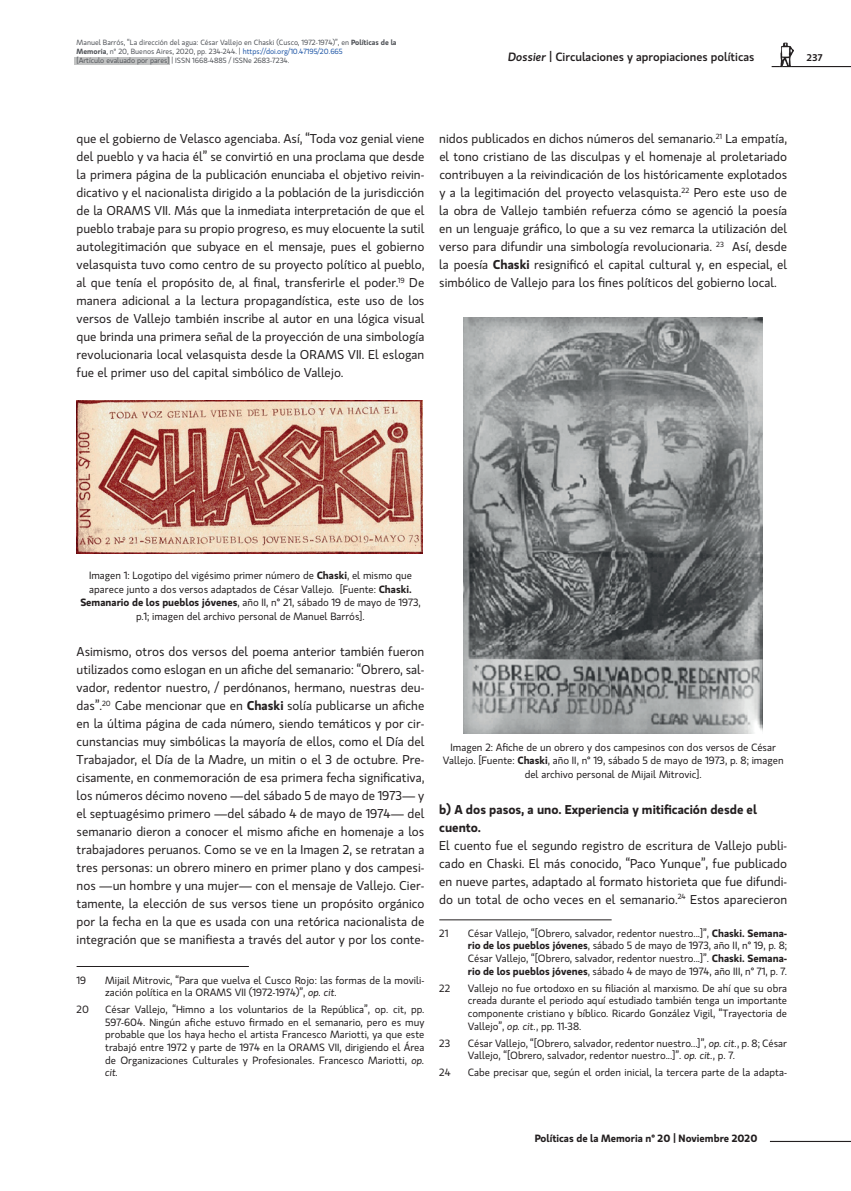
<style>
.page{position:relative;width:851px;height:1191px;background:#fff}
.page>*{position:absolute;margin:0;border:0;box-sizing:border-box;transform-origin:0 0}
.t1{font:12.75px/18px "Gloriola Std";color:#231f20;text-align:justify}
.t2{font:600 12.75px/18px "Gloriola Std";color:#231f20}
.t3{font:500 12px "Gloriola Std";color:#231f20}
.t4{font:10.5px/12.6px "Gloriola Std";color:#231f20;text-align:justify}
.t5{font:600 10.5px "Gloriola Std";color:#231f20}
.t6{font:10.5px "Leitura Sans Grot 3";color:#231f20}
.t7{font:7.5px/9px "Gloriola Std";color:#505358}
.s1{font-weight:600}
.s2{color:#1e56a6}
.s3{font-style:italic}
</style>
<div class="page">
<hr style="left:771px;top:66px;width:79px;height:1px;background:#231f20">
<hr style="left:769px;top:1140px;width:81px;height:2px;background:#231f20">
<div style="left:74px;top:57px;width:96px;height:7px;background:#c2c3c3"></div>
<img style="left:779px;top:43px;width:14px;height:24px">
<hr style="left:77px;top:966px;width:172px;height:1px;background:#231f20">
<hr style="left:439px;top:919px;width:172px;height:1px;background:#231f20">
<img style="left:77px;top:400px;width:345px;height:153px">
<img style="left:463px;top:318px;width:299px;height:415px">
<p class="t7" style="left:77px;top:38px;width:321px">Manuel Barrós, “La dirección del agua: César Vallejo en Chaski (Cusco, 1972-1974)”, en <span class="s1">Políticas de la<br>Memoria</span>, n° 20, Buenos Aires, 2020, pp. 234-244. | <span class="s2">https://doi.org/10.47195/20.665<br></span>[Artículo evaluado por pares] | ISSN 1668-4885 / ISSNe 2683-7234.</p>
<p class="t3" style="left:508px;top:49px;width:248px"><span class="s3">Dossier</span> | Circulaciones y apropiaciones políticas</p>
<p class="t6" style="left:806px;top:51px;width:17px">237</p>
<p class="t1" style="left:77px;top:129px;width:349px">que el gobierno de Velasco agenciaba. Así, “Toda voz genial viene del pueblo y va hacia él” se convirtió en una proclama que desde la primera página de la publicación enunciaba el objetivo reivin&shy;dicativo y el nacionalista dirigido a la población de la jurisdicción de la ORAMS VII. Más que la inmediata interpretación de que el pueblo trabaje para su propio progreso, es muy elocuente la sutil autolegitimación que subyace en el mensaje, pues el gobierno velasquista tuvo como centro de su proyecto político al pueblo, al que tenía el propósito de, al final, transferirle el poder.<sup>19</sup> De manera adicional a la lectura propagandística, este uso de los versos de Vallejo también inscribe al autor en una lógica visual que brinda una primera señal de la proyección de una simbología revolucionaria local velasquista desde la ORAMS VII. El eslogan fue el primer uso del capital simbólico de Vallejo.</p>
<p class="t1" style="left:439px;top:129px;width:349px">nidos publicados en dichos números del semanario.<sup>21</sup> La empatía, el tono cristiano de las disculpas y el homenaje al proletariado contribuyen a la reivindicación de los históricamente explotados y a la legitimación del proyecto velasquista.<sup>22</sup> Pero este uso de la obra de Vallejo también refuerza cómo se agenció la poesía en un lenguaje gráfico, lo que a su vez remarca la utilización del verso para difundir una simbología revolucionaria. <sup>23</sup> Así, desde la poesía <span class="s1">Chaski</span> resignificó el capital cultural y, en especial, el simbólico de Vallejo para los fines políticos del gobierno local.</p>
<p class="t4" style="left:80px;top:569px;width:342px;line-height:13.5px;text-align:center">Imagen 1: Logotipo del vigésimo primer número de <span class="s1">Chaski</span>, el mismo que aparece junto a dos versos adaptados de César Vallejo. [Fuente: <span class="s1">Chaski.<br>Semanario de los pueblos jóvenes</span>, año II, n° 21, sábado 19 de mayo de 1973, p.1; imagen del archivo personal de Manuel Barrós].</p>
<p class="t1" style="left:77px;top:642px;width:349px">Asimismo, otros dos versos del poema anterior también fueron utilizados como eslogan en un afiche del semanario: “Obrero, sal&shy;vador, redentor nuestro, / perdónanos, hermano, nuestras deu&shy;das”.<sup>20</sup> Cabe mencionar que en <span class="s1">Chaski</span> solía publicarse un afiche en la última página de cada número, siendo temáticos y por cir&shy;cunstancias muy simbólicas la mayoría de ellos, como el Día del Trabajador, el Día de la Madre, un mitin o el 3 de octubre. Pre&shy;cisamente, en conmemoración de esa primera fecha significativa, los números décimo noveno —del sábado 5 de mayo de 1973— y el septuagésimo primero —del sábado 4 de mayo de 1974— del semanario dieron a conocer el mismo afiche en homenaje a los trabajadores peruanos. Como se ve en la Imagen 2, se retratan a tres personas: un obrero minero en primer plano y dos campesi&shy;nos —un hombre y una mujer— con el mensaje de Vallejo. Cier&shy;tamente, la elección de sus versos tiene un propósito orgánico por la fecha en la que es usada con una retórica nacionalista de integración que se manifiesta a través del autor y por los conte-</p>
<p class="t4" style="left:77px;top:973px;width:11px">19</p>
<p class="t4" style="left:105px;top:973px;width:321px">Mijail Mitrovic, “Para que vuelva el Cusco Rojo: las formas de la movili&shy;zación política en la ORAMS VII (1972-1974)”, <span class="s3">op. cit.</span></p>
<p class="t4" style="left:77px;top:1003px;width:14px">20</p>
<p class="t4" style="left:105px;top:1003px;width:321px">César Vallejo, “Himno a los voluntarios de la República”, op. cit, pp.<br>597-604. Ningún afiche estuvo firmado en el semanario, pero es muy probable que los haya hecho el artista Francesco Mariotti, ya que este trabajó entre 1972 y parte de 1974 en la ORAMS VII, dirigiendo el Área de Organizaciones Culturales y Profesionales. Francesco Mariotti, <span class="s3">op. cit.</span></p>
<p class="t4" style="left:443px;top:740px;width:342px;line-height:13.5px;text-align:center">Imagen 2: Afiche de un obrero y dos campesinos con dos versos de César<br>Vallejo. [Fuente: <span class="s1">Chaski</span>, año II, n° 19, sábado 5 de mayo de 1973, p. 8; imagen del archivo personal de Mijail Mitrovic].</p>
<p class="t2" style="left:439px;top:799px;width:319px">b) A dos pasos, a uno. Experiencia y mitificación desde el cuento.</p>
<p class="t1" style="left:439px;top:836px;width:349px">El cuento fue el segundo registro de escritura de Vallejo publi&shy;cado en Chaski. El más conocido, “Paco Yunque”, fue publicado en nueve partes, adaptado al formato historieta que fue difundi&shy;do un total de ocho veces en el semanario.<sup>24</sup> Estos aparecieron</p>
<p class="t4" style="left:439px;top:926px;width:11px">21</p>
<p class="t4" style="left:468px;top:926px;width:321px">César Vallejo, “[Obrero, salvador, redentor nuestro...]”, <span class="s1">Chaski. Semana&shy;rio de los pueblos jóvenes</span>, sábado 5 de mayo de 1973, año II, n° 19, p. 8; César Vallejo, “[Obrero, salvador, redentor nuestro...]”. <span class="s1">Chaski. Semana&shy;rio de los pueblos jóvenes</span>, sábado 4 de mayo de 1974, año III, n° 71, p. 7.</p>
<p class="t4" style="left:439px;top:981px;width:12px">22</p>
<p class="t4" style="left:468px;top:981px;width:321px">Vallejo no fue ortodoxo en su filiación al marxismo. De ahí que su obra creada durante el periodo aquí estudiado también tenga un importante componente cristiano y bíblico. Ricardo González Vigil, “Trayectoria de Vallejo”, <span class="s3">op. cit.</span>, pp. 11-38.</p>
<p class="t4" style="left:439px;top:1036px;width:12px">23</p>
<p class="t4" style="left:468px;top:1036px;width:321px">César Vallejo, “[Obrero, salvador, redentor nuestro...]”, <span class="s3">op. cit.</span>, p. 8; César<br>Vallejo, “[Obrero, salvador, redentor nuestro...]”. <span class="s3">op. cit.</span>, p. 7.</p>
<p class="t4" style="left:439px;top:1066px;width:13px">24</p>
<p class="t4" style="left:468px;top:1066px;width:321px">Cabe precisar que, según el orden inicial, la tercera parte de la adapta-</p>
<p class="t5" style="left:534px;top:1130px;width:224px">Políticas de la Memoria n° 20 | Noviembre 2020</p>
</div>
